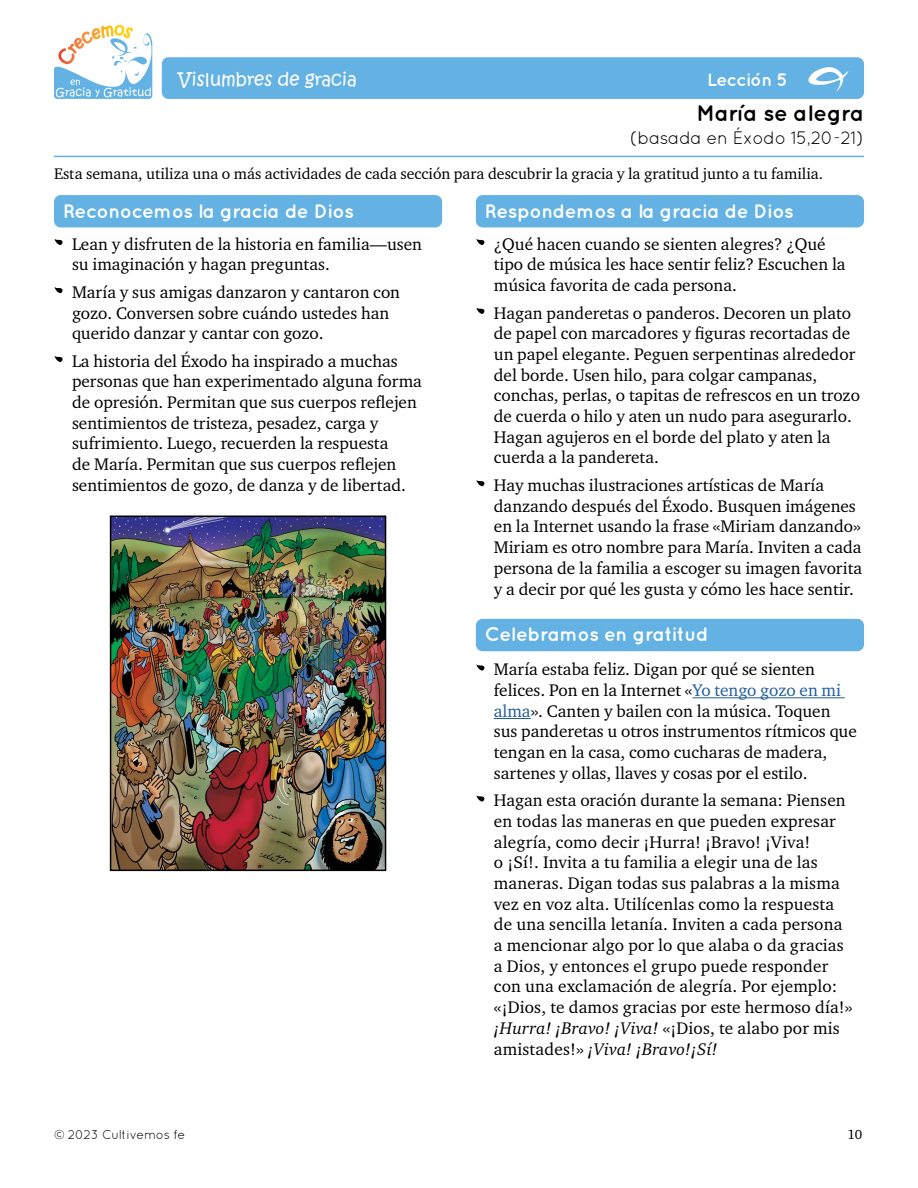
<style>
.page{position:relative;width:918px;height:1188px;background:#fff}
.page>*{position:absolute;margin:0;border:0;box-sizing:border-box;transform-origin:0 0}
.t1{font:60px "Growing Grace Gratitude";color:#000}
.t2{font:45px "Growing Grace Gratitude";color:#fff}
.t3{font:700 22.5px "Quicksand";letter-spacing:-.02em;color:#000}
.t4{font:700 19.5px "Quicksand";letter-spacing:-.02em;color:#fff}
.t5{font:18px "Quicksand";letter-spacing:-.02em;color:#000}
.t6{font:18px "Kristen Normal ITC Std";color:#fff}
.t7{font:700 18px "Quicksand";letter-spacing:-.03em;color:#fff}
.t8{font:17.25px/20.7px "Charter ITC Std";color:#000}
.t9{font:15.75px "Charter ITC Std";color:#000}
.t10{font:13.5px "Charter ITC Std";color:#000}
.t11{font:12.75px "Quicksand";letter-spacing:-.02em;color:#000}
.s1{color:#215e9e}
.s2{font-style:italic}
</style>
<div class="page">
<svg style="left:54px;top:25px;width:98px;height:74px"></svg>
<hr style="left:54px;top:156px;width:810px;height:1px;background:#63b2e3">
<div style="left:162px;top:57px;width:702px;height:42px;background:#63b2e3;border-radius:7px"></div>
<img style="left:113px;top:519px;width:270px;height:349px">
<div style="left:110px;top:516px;width:276px;height:355px;border:2px solid #000"></div>
<div style="left:54px;top:195px;width:388px;height:32px;background:#63b2e3;border-radius:7px"></div>
<hr style="left:693px;top:697px;width:152px;height:1px;background:#215e9e">
<hr style="left:494px;top:718px;width:37px;height:1px;background:#215e9e">
<div style="left:476px;top:195px;width:388px;height:32px;background:#63b2e3;border-radius:7px"></div>
<div style="left:476px;top:619px;width:388px;height:32px;background:#63b2e3;border-radius:7px"></div>
<p class="t6" style="left:178px;top:67px;width:180px">Vislumbres de gracia</p>
<p class="t7" style="left:707px;top:69px;width:82px">Lección 5</p>
<h2 class="t2" style="left:808px;top:60px;width:42px">E</h2>
<h3 class="t3" style="left:696px;top:99px;width:169px">María se alegra</h3>
<p class="t5" style="left:630px;top:127px;width:235px">(basada en Éxodo 15,20-21)</p>
<p class="t9" style="left:54px;top:164px;width:771px">Esta semana, utiliza una o más actividades de cada sección para descubrir la gracia y la gratitud junto a tu familia.</p>
<p class="t4" style="left:63px;top:199px;width:292px">Reconocemos la gracia de Dios</p>
<h1 class="t1" style="left:54px;top:220px;width:11px">Z</h1>
<p class="t8" style="left:72px;top:233px;width:351px">Lean y disfruten de la historia en familia—usen su imaginación y hagan preguntas.</p>
<h1 class="t1" style="left:54px;top:268px;width:11px">Z</h1>
<p class="t8" style="left:72px;top:281px;width:330px">María y sus amigas danzaron y cantaron con gozo. Conversen sobre cuándo ustedes han querido danzar y cantar con gozo.</p>
<h1 class="t1" style="left:54px;top:337px;width:11px">Z</h1>
<p class="t8" style="left:72px;top:350px;width:352px">La historia del Éxodo ha inspirado a muchas personas que han experimentado alguna forma de opresión. Permitan que sus cuerpos reflejen sentimientos de tristeza, pesadez, carga y sufrimiento. Luego, recuerden la respuesta<br>de María. Permitan que sus cuerpos reflejen sentimientos de gozo, de danza y de libertad.</p>
<p class="t4" style="left:485px;top:199px;width:310px">Respondemos a la gracia de Dios</p>
<h1 class="t1" style="left:476px;top:220px;width:11px">Z</h1>
<p class="t8" style="left:494px;top:233px;width:353px">¿Qué hacen cuando se sienten alegres? ¿Qué tipo de música les hace sentir feliz? Escuchen la música favorita de cada persona.</p>
<h1 class="t1" style="left:476px;top:288px;width:11px">Z</h1>
<p class="t8" style="left:494px;top:302px;width:368px">Hagan panderetas o panderos. Decoren un plato de papel con marcadores y figuras recortadas de un papel elegante. Peguen serpentinas alrededor del borde. Usen hilo, para colgar campanas, conchas, perlas, o tapitas de refrescos en un trozo de cuerda o hilo y aten un nudo para asegurarlo.<br>Hagan agujeros en el borde del plato y aten la cuerda a la pandereta.</p>
<h1 class="t1" style="left:476px;top:461px;width:11px">Z</h1>
<p class="t8" style="left:494px;top:474px;width:370px">Hay muchas ilustraciones artísticas de María danzando después del Éxodo. Busquen imágenes en la Internet usando la frase «Miriam danzando» Miriam es otro nombre para María. Inviten a cada persona de la familia a escoger su imagen favorita y a decir por qué les gusta y cómo les hace sentir.</p>
<p class="t4" style="left:485px;top:623px;width:225px">Celebramos en gratitud</p>
<h1 class="t1" style="left:476px;top:645px;width:11px">Z</h1>
<p class="t8" style="left:494px;top:659px;width:365px">María estaba feliz. Digan por qué se sienten felices. Pon en la Internet «<span class="s1">Yo tengo gozo en mi alma</span>». Canten y bailen con la música. Toquen sus panderetas u otros instrumentos rítmicos que tengan en la casa, como cucharas de madera, sartenes y ollas, llaves y cosas por el estilo.</p>
<h1 class="t1" style="left:476px;top:776px;width:11px">Z</h1>
<p class="t8" style="left:494px;top:790px;width:360px">Hagan esta oración durante la semana: Piensen en todas las maneras en que pueden expresar alegría, como decir ¡Hurra! ¡Bravo! ¡Viva!<br>o ¡Sí!. Invita a tu familia a elegir una de las maneras. Digan todas sus palabras a la misma vez en voz alta. Utilícenlas como la respuesta de una sencilla letanía. Inviten a cada persona a mencionar algo por lo que alaba o da gracias a Dios, y entonces el grupo puede responder con una exclamación de alegría. Por ejemplo: «¡Dios, te damos gracias por este hermoso día!» <span class="s2">¡Hurra! ¡Bravo! ¡Viva!</span> «¡Dios, te alabo por mis amistades!» <span class="s2">¡Viva! ¡Bravo!¡Sí!</span></p>
<p class="t11" style="left:54px;top:1128px;width:133px">© 2023 Cultivemos fe</p>
<p class="t10" style="left:847px;top:1126px;width:17px">10</p>
</div>
